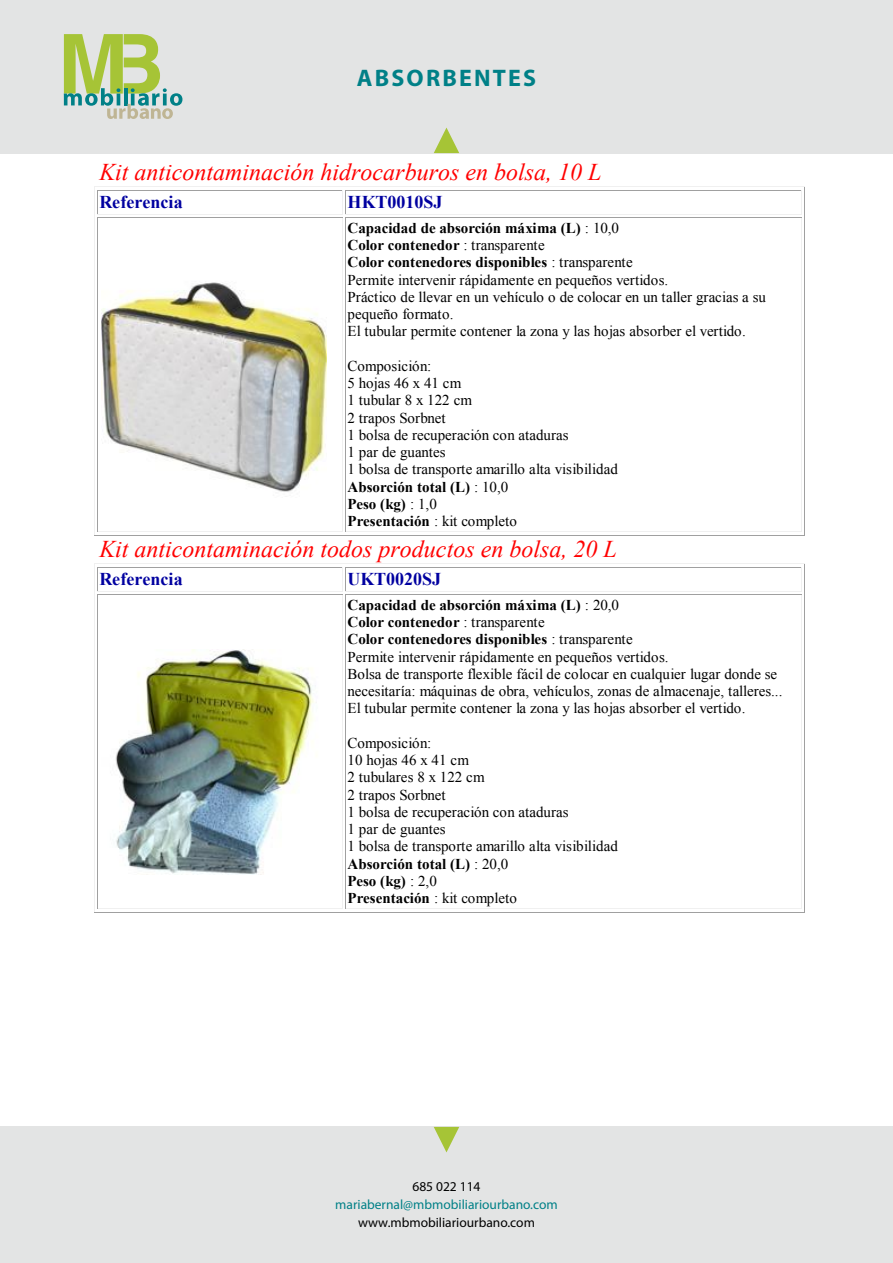
<style>
.page{position:relative;width:893px;height:1263px;background:#fff}
.page>*{position:absolute;margin:0;border:0;box-sizing:border-box;transform-origin:0 0}
.t1{font:italic 24px "Times New Roman";color:#f00}
.t2{font:700 24px "Myriad Pro";letter-spacing:.09em;color:#008087}
.t3{font:700 18px "Times New Roman";color:#0000a0}
.t4{font:15px/17.2px "Times New Roman";letter-spacing:-.005em;color:#000}
.t5{font:13.5px "Myriad Pro";color:#000}
.t6{font:13.5px "Myriad Pro";color:#008087}
.s1{font-weight:700}
</style>
<div class="page">
<div style="left:0;top:0;width:893px;height:153px;background:#e3e4e4"></div>
<div style="left:0;top:1127px;width:893px;height:136px;background:#e3e4e4"></div>
<svg style="left:64px;top:34px;width:118px;height:85px"></svg>
<svg style="left:434px;top:1127px;width:25px;height:25px"></svg>
<svg style="left:434px;top:128px;width:25px;height:25px"></svg>
<hr style="left:95px;top:186px;width:249px;height:1px;background:#f0f0f0">
<hr style="left:345px;top:186px;width:459px;height:1px;background:#f0f0f0">
<hr style="left:98px;top:190px;width:244px;height:1px;background:#a0a0a0">
<hr style="left:98px;top:214px;width:244px;height:1px;background:#f0f0f0">
<hr style="left:346px;top:190px;width:455px;height:1px;background:#a0a0a0">
<hr style="left:346px;top:214px;width:455px;height:1px;background:#f0f0f0">
<svg style="left:94px;top:186px;width:4px;height:33px"></svg>
<hr style="left:98px;top:217px;width:244px;height:1px;background:#a0a0a0">
<hr style="left:98px;top:531px;width:244px;height:1px;background:#f0f0f0">
<hr style="left:97px;top:218px;width:1px;height:313px;background:#a0a0a0">
<hr style="left:342px;top:218px;width:1px;height:313px;background:#f0f0f0">
<hr style="left:94px;top:219px;width:1px;height:316px;background:#f0f0f0">
<hr style="left:95px;top:535px;width:249px;height:1px;background:#a0a0a0">
<svg style="left:342px;top:186px;width:4px;height:32px"></svg>
<hr style="left:346px;top:217px;width:455px;height:1px;background:#a0a0a0">
<svg style="left:801px;top:186px;width:4px;height:33px"></svg>
<hr style="left:346px;top:531px;width:455px;height:1px;background:#f0f0f0">
<hr style="left:345px;top:218px;width:1px;height:313px;background:#a0a0a0">
<hr style="left:801px;top:218px;width:1px;height:313px;background:#f0f0f0">
<hr style="left:345px;top:535px;width:459px;height:1px;background:#a0a0a0">
<hr style="left:804px;top:219px;width:1px;height:316px;background:#a0a0a0">
<hr style="left:95px;top:563px;width:249px;height:1px;background:#f0f0f0">
<hr style="left:345px;top:563px;width:459px;height:1px;background:#f0f0f0">
<hr style="left:98px;top:567px;width:244px;height:1px;background:#a0a0a0">
<hr style="left:98px;top:591px;width:244px;height:1px;background:#f0f0f0">
<hr style="left:346px;top:567px;width:455px;height:1px;background:#a0a0a0">
<hr style="left:346px;top:591px;width:455px;height:1px;background:#f0f0f0">
<svg style="left:94px;top:563px;width:4px;height:33px"></svg>
<hr style="left:98px;top:594px;width:244px;height:1px;background:#a0a0a0">
<hr style="left:98px;top:908px;width:244px;height:1px;background:#f0f0f0">
<hr style="left:97px;top:595px;width:1px;height:313px;background:#a0a0a0">
<hr style="left:342px;top:595px;width:1px;height:313px;background:#f0f0f0">
<hr style="left:94px;top:596px;width:1px;height:316px;background:#f0f0f0">
<hr style="left:95px;top:912px;width:249px;height:1px;background:#a0a0a0">
<svg style="left:342px;top:563px;width:4px;height:32px"></svg>
<hr style="left:346px;top:594px;width:455px;height:1px;background:#a0a0a0">
<svg style="left:801px;top:563px;width:4px;height:33px"></svg>
<hr style="left:346px;top:908px;width:455px;height:1px;background:#f0f0f0">
<hr style="left:345px;top:595px;width:1px;height:313px;background:#a0a0a0">
<hr style="left:801px;top:595px;width:1px;height:313px;background:#f0f0f0">
<hr style="left:345px;top:912px;width:459px;height:1px;background:#a0a0a0">
<hr style="left:804px;top:596px;width:1px;height:316px;background:#a0a0a0">
<img style="left:102px;top:282px;width:225px;height:210px">
<img style="left:115px;top:649px;width:199px;height:225px">
<h1 class="t2" style="left:357px;top:62px;width:181px">ABSORBENTES</h1>
<h1 class="t1" style="left:99px;top:156px;width:503px">Kit anticontaminación hidrocarburos en bolsa, 10 L</h1>
<p class="t3" style="left:99px;top:190px;width:85px">Referencia</p>
<p class="t3" style="left:348px;top:190px;width:96px">HKT0010SJ</p>
<p class="t4" style="left:348px;top:219px;width:420px"><span class="s1">Capacidad de absorción máxima (L)</span> : 10,0<br><span class="s1">Color contenedor</span> : transparente<br><span class="s1">Color contenedores disponibles</span> : transparente<br>Permite intervenir rápidamente en pequeños vertidos.<br>Práctico de llevar en un vehículo o de colocar en un taller gracias a su pequeño formato.<br>El tubular permite contener la zona y las hojas absorber el vertido.</p>
<p class="t4" style="left:348px;top:357px;width:272px">Composición:<br>5 hojas 46 x 41 cm<br>1 tubular 8 x 122 cm<br>2 trapos Sorbnet<br>1 bolsa de recuperación con ataduras<br>1 par de guantes<br>1 bolsa de transporte amarillo alta visibilidad<br><span class="s1">Absorción total (L)</span> : 10,0<br><span class="s1">Peso (kg)</span> : 1,0<br><span class="s1">Presentación</span> : kit completo</p>
<h1 class="t1" style="left:99px;top:533px;width:519px">Kit anticontaminación todos productos en bolsa, 20 L</h1>
<p class="t3" style="left:99px;top:567px;width:85px">Referencia</p>
<p class="t3" style="left:348px;top:567px;width:95px">UKT0020SJ</p>
<p class="t4" style="left:348px;top:596px;width:436px"><span class="s1">Capacidad de absorción máxima (L)</span> : 20,0<br><span class="s1">Color contenedor</span> : transparente<br><span class="s1">Color contenedores disponibles</span> : transparente<br>Permite intervenir rápidamente en pequeños vertidos.<br>Bolsa de transporte flexible fácil de colocar en cualquier lugar donde se necesitaría: máquinas de obra, vehículos, zonas de almacenaje, talleres...<br>El tubular permite contener la zona y las hojas absorber el vertido.</p>
<p class="t4" style="left:348px;top:734px;width:272px">Composición:<br>10 hojas 46 x 41 cm<br>2 tubulares 8 x 122 cm<br>2 trapos Sorbnet<br>1 bolsa de recuperación con ataduras<br>1 par de guantes<br>1 bolsa de transporte amarillo alta visibilidad<br><span class="s1">Absorción total (L)</span> : 20,0<br><span class="s1">Peso (kg)</span> : 2,0<br><span class="s1">Presentación</span> : kit completo</p>
<p class="t5" style="left:412px;top:1178px;width:70px">685 022 114</p>
<p class="t6" style="left:335px;top:1196px;width:224px">mariabernal@mbmobiliariourbano.com</p>
<p class="t5" style="left:358px;top:1214px;width:178px">www.mbmobiliariourbano.com</p>
</div>
